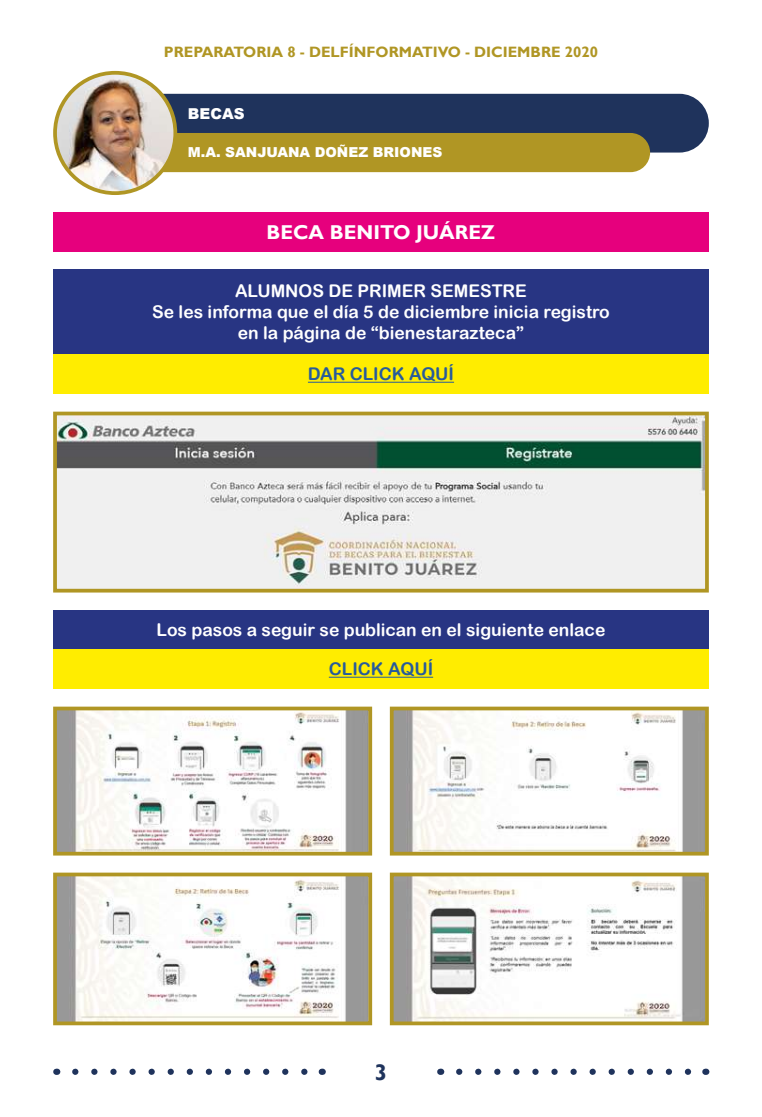
<style>
.page{position:relative;width:762px;height:1117px;background:#fff}
.page>*{position:absolute;margin:0;border:0;box-sizing:border-box;transform-origin:0 0}
.t1{font:700 22.5px "Gill Sans";color:#1f335c}
.t2{font:700 20px "Gill Sans";color:#fff}
.t3{font:17.5px/21px "Arial Rounded MT Bold";color:#fff;text-align:center}
.t4{font:17.5px "Arial Rounded MT Bold";color:#275b9b}
.t5{font:700 15px "Gill Sans";color:#b09624}
.t6{font:900 15px "Arial";color:#fff}
.t7{font:900 13.75px "Arial";color:#fff}
</style>
<div class="page">
<svg style="left:459px;top:1068px;width:233px;height:6px"></svg>
<svg style="left:75px;top:1068px;width:233px;height:6px"></svg>
<svg style="left:161px;top:94px;width:548px;height:78px;background:#676649"></svg>
<img style="left:55px;top:73px;width:120px;height:120px;border-radius:60px">
<div style="left:53px;top:71px;width:124px;height:124px;border:4px solid #b09624;border-radius:50%"></div>
<div style="left:53px;top:213px;width:655px;height:39px;background:#e6007d"></div>
<img style="left:58px;top:711px;width:309px;height:139px">
<div style="left:53px;top:706px;width:319px;height:149px;border:4px solid #b09624"></div>
<img style="left:395px;top:711px;width:309px;height:139px">
<div style="left:390px;top:706px;width:319px;height:149px;border:4px solid #b09624"></div>
<img style="left:58px;top:877px;width:309px;height:143px">
<div style="left:53px;top:872px;width:319px;height:153px;border:4px solid #b09624"></div>
<div style="left:53px;top:269px;width:656px;height:85px;background:#283583"></div>
<div style="left:53px;top:354px;width:656px;height:39px;background:#ffed00"></div>
<hr style="left:308px;top:382px;width:146px;height:1px;background:#275b9b">
<img style="left:58px;top:416px;width:646px;height:171px">
<div style="left:53px;top:411px;width:656px;height:181px;border:4px solid #b09624"></div>
<div style="left:53px;top:610px;width:656px;height:39px;background:#283583"></div>
<div style="left:53px;top:649px;width:656px;height:39px;background:#ffed00"></div>
<hr style="left:329px;top:676px;width:104px;height:1px;background:#275b9b">
<img style="left:395px;top:877px;width:309px;height:143px">
<div style="left:390px;top:872px;width:319px;height:153px;border:4px solid #b09624"></div>
<p class="t5" style="left:164px;top:43px;width:435px">PREPARATORIA 8 - DELFÍNFORMATIVO - DICIEMBRE 2020</p>
<p class="t6" style="left:188px;top:102px;width:58px">BECAS</p>
<p class="t7" style="left:188px;top:142px;width:256px">M.A. SANJUANA DOÑEZ BRIONES</p>
<p class="t2" style="left:266px;top:220px;width:230px">BECA BENITO JUÁREZ</p>
<p class="t3" style="left:152px;top:280px;width:459px">ALUMNOS DE PRIMER SEMESTRE<br>Se les informa que el día 5 de diciembre inicia registro en la página de “bienestarazteca”</p>
<p class="t4" style="left:308px;top:364px;width:148px">DAR CLICK AQUÍ</p>
<p class="t3" style="left:156px;top:619px;width:450px">Los pasos a seguir se publican en el siguiente enlace</p>
<p class="t4" style="left:329px;top:658px;width:106px">CLICK AQUÍ</p>
<p class="t1" style="left:375px;top:1058px;width:14px">3</p>
</div>
